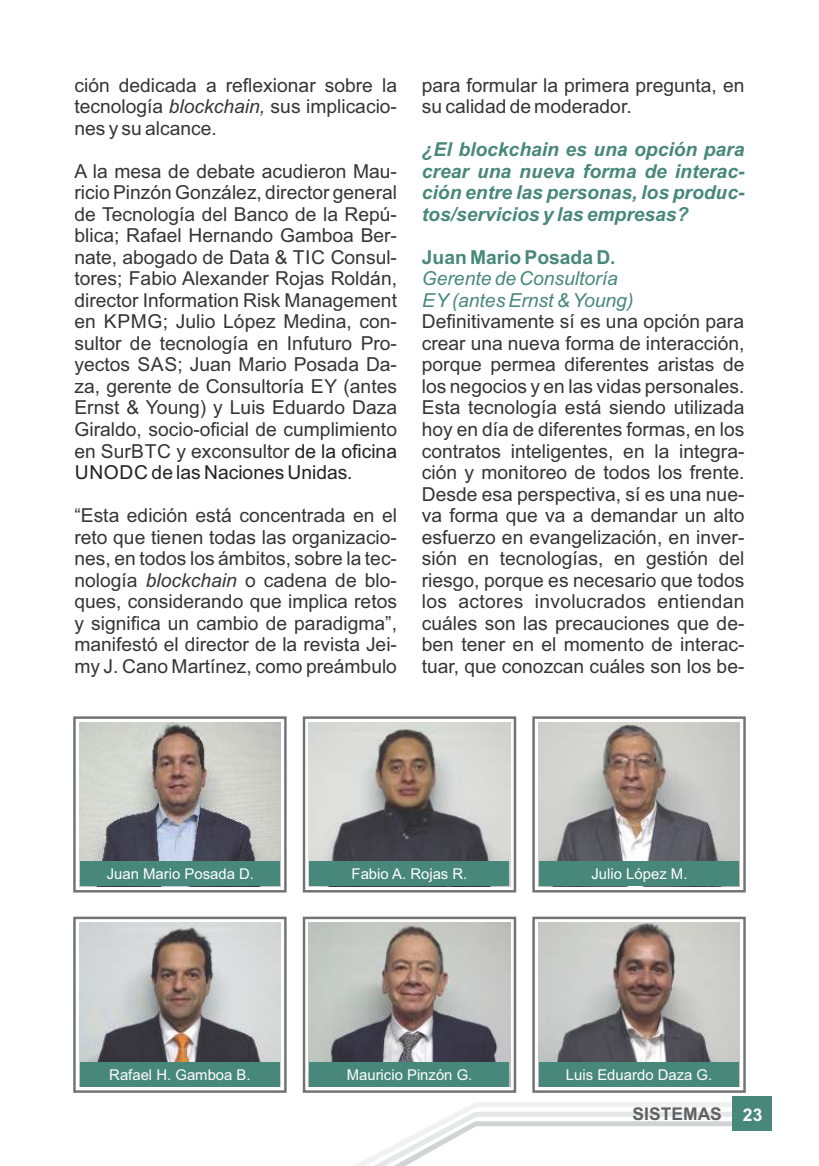
<style>
.page{position:relative;width:819px;height:1166px;background:#fff}
.page>*{position:absolute;margin:0;border:0;box-sizing:border-box;transform-origin:0 0}
.t1{font:19.25px/21.5px "Arial";color:#373435;text-align:justify}
.t2{font:italic 700 19.25px/21.5px "Arial";color:#48887b;text-align:justify}
.t3{font:italic 19.25px/21.5px "Arial";color:#48887b}
.t4{font:700 19.25px "Arial";color:#48887b}
.t5{font:700 17.5px "Euromode";color:#606062}
.t6{font:14.88px "Arial";color:#fefefe}
.s1{font-style:italic}
.s2{color:#222}
.s3{font-style:italic;color:#222}
.s4{font-family:"Arial";color:#fefefe}
</style>
<div class="page">
<svg style="left:354px;top:1103px;width:378px;height:63px"></svg>
<div style="left:732px;top:1096px;width:39px;height:35px;background:#48887b"></div>
<img style="left:309px;top:722px;width:201px;height:164px">
<img style="left:538px;top:722px;width:201px;height:164px">
<img style="left:309px;top:923px;width:201px;height:163px">
<img style="left:79px;top:923px;width:201px;height:163px">
<img style="left:538px;top:923px;width:201px;height:163px">
<div style="left:73px;top:716px;width:213px;height:176px;border:2px solid #727376"></div>
<img style="left:79px;top:722px;width:201px;height:164px">
<div style="left:73px;top:916px;width:213px;height:177px;border:2px solid #727376"></div>
<div style="left:303px;top:716px;width:213px;height:176px;border:2px solid #727376"></div>
<div style="left:303px;top:916px;width:213px;height:177px;border:2px solid #727376"></div>
<div style="left:532px;top:716px;width:213px;height:176px;border:2px solid #727376"></div>
<div style="left:532px;top:916px;width:213px;height:177px;border:2px solid #727376"></div>
<div style="left:80px;top:861px;width:199px;height:25px;background:#48887b"></div>
<div style="left:539px;top:861px;width:199px;height:25px;background:#48887b"></div>
<div style="left:310px;top:861px;width:199px;height:25px;background:#48887b"></div>
<div style="left:80px;top:1062px;width:199px;height:24px;background:#48887b"></div>
<div style="left:539px;top:1062px;width:199px;height:24px;background:#48887b"></div>
<div style="left:310px;top:1062px;width:199px;height:24px;background:#48887b"></div>
<p class="t1" style="left:74px;top:76px;width:324px">ción dedicada a reflexionar sobre la tecnología <span class="s1">blockchain,</span> sus implicacio&shy;nes y su alcance.</p>
<p class="t1" style="left:74px;top:162px;width:324px">A la mesa de debate acudieron Mau&shy;ricio Pinzón González, director general de Tecnología del Banco de la Repú&shy;blica; Rafael Hernando Gamboa Ber&shy;nate, abogado de Data &amp; TIC Consul&shy;tores; Fabio Alexander Rojas Roldán, director Information Risk Management en KPMG; Julio López Medina, con&shy;sultor de tecnología en Infuturo Pro&shy;yectos SAS; Juan Mario Posada Da&shy;za, gerente de Consultoría EY (antes Ernst &amp; Young) y Luis Eduardo Daza Giraldo, socio-oficial de cumplimiento en SurBTC y exconsultor <span class="s2">de la oficina UNODC de las Naciones Unidas</span><span class="s3">.</span></p>
<p class="t1" style="left:74px;top:506px;width:324px">“Esta edición está concentrada en el reto que tienen todas las organizacio&shy;nes, en todos los ámbitos, sobre la tec&shy;nología <span class="s1">blockchain</span> o cadena de blo&shy;ques, considerando que implica retos y significa un cambio de paradigma”, manifestó el director de la revista Jei&shy;my J. Cano Martínez, como preámbulo</p>
<p class="t1" style="left:422px;top:76px;width:324px">para formular la primera pregunta, en su calidad de moderador.</p>
<p class="t2" style="left:422px;top:141px;width:324px">¿El blockchain es una opción para crear una nueva forma de interac&shy;ción entre las personas, los produc&shy;tos/servicios y las empresas?</p>
<p class="t4" style="left:422px;top:250px;width:195px">Juan Mario Posada D.</p>
<p class="t3" style="left:422px;top:270px;width:213px">Gerente de Consultoría<br>EY (antes Ernst &amp; Young)</p>
<p class="t1" style="left:422px;top:313px;width:324px">Definitivamente sí es una opción para crear una nueva forma de interacción, porque permea diferentes aristas de los negocios y en las vidas personales.<br>Esta tecnología está siendo utilizada hoy en día de diferentes formas, en los contratos inteligentes, en la integra&shy;ción y monitoreo de todos los frente.<br>Desde esa perspectiva, sí es una nue&shy;va forma que va a demandar un alto esfuerzo en evangelización, en inver&shy;sión en tecnologías, en gestión del riesgo, porque es necesario que todos los actores involucrados entiendan cuáles son las precauciones que de&shy;ben tener en el momento de interac&shy;tuar, que conozcan cuáles son los be-</p>
<p class="t6" style="left:107px;top:868px;width:149px">Juan Mario Posada D.</p>
<p class="t6" style="left:351px;top:868px;width:117px">Fabio A. Rojas R.</p>
<p class="t6" style="left:591px;top:868px;width:97px">Julio López M.</p>
<p class="t6" style="left:109px;top:1068px;width:143px">Rafael H. Gamboa B.</p>
<p class="t6" style="left:347px;top:1068px;width:127px">Mauricio Pinzón G.</p>
<p class="t6" style="left:566px;top:1068px;width:148px">Luis Eduardo Daza G.</p>
<p class="t5" style="left:632px;top:1107px;width:131px">SISTEMAS <span class="s4">23</span></p>
</div>
